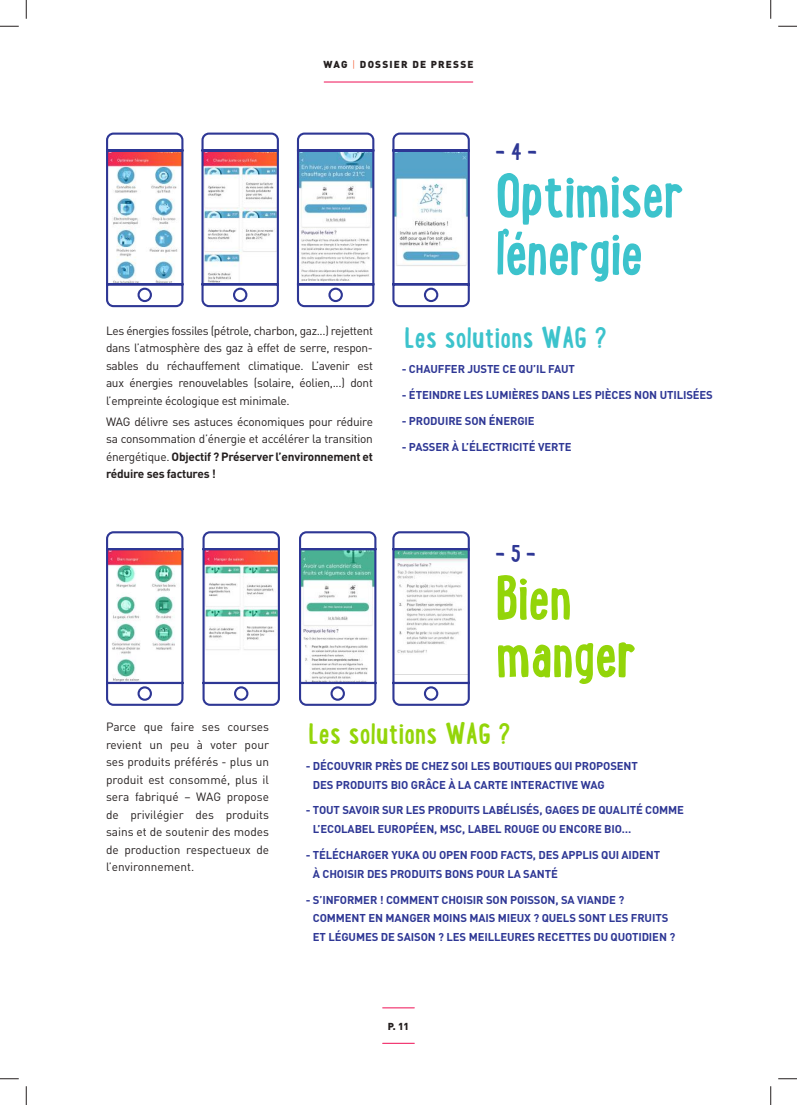
<style>
.page{position:relative;width:797px;height:1105px;background:#fff}
.page>*{position:absolute;margin:0;border:0;box-sizing:border-box;transform-origin:0 0}
.t1{font:700 62.5px/57.5px "Lunch Box";letter-spacing:-.02em;color:#3cc3cc}
.t2{font:700 62.5px/57.5px "Lunch Box";letter-spacing:-.02em;color:#93d509}
.t3{font:700 30px "Lunch Box";color:#3cc3cc}
.t4{font:700 30px "Lunch Box";color:#93d509}
.t5{font:700 25px "Lunch Box";color:#2e3795}
.t6{font:11.88px/17.5px "DIN";letter-spacing:-.02em;color:#241f1f;text-align:justify}
.t7{font:700 11.25px/18.8px "DIN";letter-spacing:-.01em;color:#2e3795}
.t8{font:900 10px "DIN";letter-spacing:.12em;color:#241f1f}
.s1{font-weight:300;color:#f34f22}
.s2{font-weight:700}
</style>
<div class="page">
<hr style="left:382px;top:1007px;width:32px;height:1px;background:#ef1055">
<hr style="left:382px;top:1043px;width:32px;height:1px;background:#ef1055">
<hr style="left:324px;top:82px;width:149px;height:1px;background:#ef1055">
<svg style="left:106px;top:132px;width:78px;height:176px"></svg>
<div style="left:137px;top:288px;width:15px;height:14px;border:2px solid #2e3795;border-radius:50%"></div>
<svg style="left:201px;top:132px;width:78px;height:176px"></svg>
<div style="left:233px;top:288px;width:14px;height:14px;border:2px solid #2e3795;border-radius:50%"></div>
<svg style="left:296px;top:132px;width:79px;height:176px"></svg>
<div style="left:328px;top:288px;width:15px;height:14px;border:2px solid #2e3795;border-radius:50%"></div>
<svg style="left:392px;top:132px;width:78px;height:176px"></svg>
<div style="left:424px;top:288px;width:14px;height:14px;border:2px solid #2e3795;border-radius:50%"></div>
<svg style="left:106px;top:531px;width:78px;height:175px"></svg>
<div style="left:137px;top:686px;width:15px;height:15px;border:2px solid #2e3795;border-radius:50%"></div>
<svg style="left:202px;top:531px;width:78px;height:175px"></svg>
<div style="left:234px;top:686px;width:14px;height:15px;border:2px solid #2e3795;border-radius:50%"></div>
<svg style="left:299px;top:531px;width:78px;height:175px"></svg>
<div style="left:330px;top:686px;width:15px;height:15px;border:2px solid #2e3795;border-radius:50%"></div>
<svg style="left:392px;top:531px;width:78px;height:175px"></svg>
<svg style="left:0;top:25px;width:19px;height:2px"></svg>
<svg style="left:778px;top:25px;width:19px;height:2px"></svg>
<svg style="left:0;top:1078px;width:19px;height:1px"></svg>
<svg style="left:778px;top:1078px;width:19px;height:1px"></svg>
<svg style="left:25px;top:0;width:2px;height:19px"></svg>
<svg style="left:25px;top:1086px;width:2px;height:19px"></svg>
<svg style="left:770px;top:0;width:1px;height:19px"></svg>
<svg style="left:770px;top:1086px;width:1px;height:19px"></svg>
<p class="t8" style="left:323px;top:58px;width:152px">WAG <span class="s1">|</span> DOSSIER DE PRESSE</p>
<h3 class="t5" style="left:495px;top:133px;width:43px">- 4 -</h3>
<h1 class="t1" style="left:495px;top:164px;width:189px">Optimiser l’énergie</h1>
<p class="t6" style="left:106px;top:321px;width:268px">Les énergies fossiles (pétrole, charbon, gaz...) rejettent dans l’atmosphère des gaz à effet de serre, respon&shy;sables du réchauffement climatique. L’avenir est aux énergies renouvelables (solaire, éolien,...) dont l’empreinte écologique est minimale.</p>
<p class="t6" style="left:106px;top:412px;width:268px">WAG délivre ses astuces économiques pour réduire sa consommation d’énergie et accélérer la transition énergétique. <span class="s2">Objectif ? Préserver l’environnement et réduire ses factures !</span></p>
<h2 class="t3" style="left:404px;top:315px;width:204px">Les solutions WAG ?</h2>
<p class="t7" style="left:402px;top:359px;width:175px">- CHAUFFER JUSTE CE QU’IL FAUT</p>
<p class="t7" style="left:402px;top:385px;width:313px">- ÉTEINDRE LES LUMIÈRES DANS LES PIÈCES NON UTILISÉES</p>
<p class="t7" style="left:402px;top:411px;width:134px">- PRODUIRE SON ÉNERGIE</p>
<p class="t7" style="left:402px;top:437px;width:171px">- PASSER À L’ÉLECTRICITÉ VERTE</p>
<p class="t6" style="left:106px;top:718px;width:164px">Parce que faire ses courses revient un peu à voter pour ses produits préférés - plus un produit est consommé, plus il sera fabriqué – WAG propose de privilégier des produits sains et de soutenir des modes de production respectueux de l’environnement.</p>
<h3 class="t5" style="left:495px;top:535px;width:42px">- 5 -</h3>
<h1 class="t2" style="left:495px;top:566px;width:143px">Bien manger</h1>
<h2 class="t4" style="left:308px;top:711px;width:204px">Les solutions WAG ?</h2>
<p class="t7" style="left:313px;top:756px;width:326px;text-indent:-7px">- DÉCOUVRIR PRÈS DE CHEZ SOI LES BOUTIQUES QUI PROPOSENT<br>DES PRODUITS BIO GRÂCE À LA CARTE INTERACTIVE WAG</p>
<p class="t7" style="left:313px;top:800px;width:372px;text-indent:-7px">- TOUT SAVOIR SUR LES PRODUITS LABÉLISÉS, GAGES DE QUALITÉ COMME<br>L’ECOLABEL EUROPÉEN, MSC, LABEL ROUGE OU ENCORE BIO…</p>
<p class="t7" style="left:313px;top:845px;width:349px;text-indent:-7px">- TÉLÉCHARGER YUKA OU OPEN FOOD FACTS, DES APPLIS QUI AIDENT<br>À CHOISIR DES PRODUITS BONS POUR LA SANTÉ</p>
<p class="t7" style="left:313px;top:889px;width:364px;text-indent:-7px">- S’INFORMER ! COMMENT CHOISIR SON POISSON, SA VIANDE ?<br>COMMENT EN MANGER MOINS MAIS MIEUX ? QUELS SONT LES FRUITS<br>ET LÉGUMES DE SAISON ? LES MEILLEURES RECETTES DU QUOTIDIEN ?</p>
<p class="t8" style="left:388px;top:1019px;width:23px">P. 11</p>
</div>
